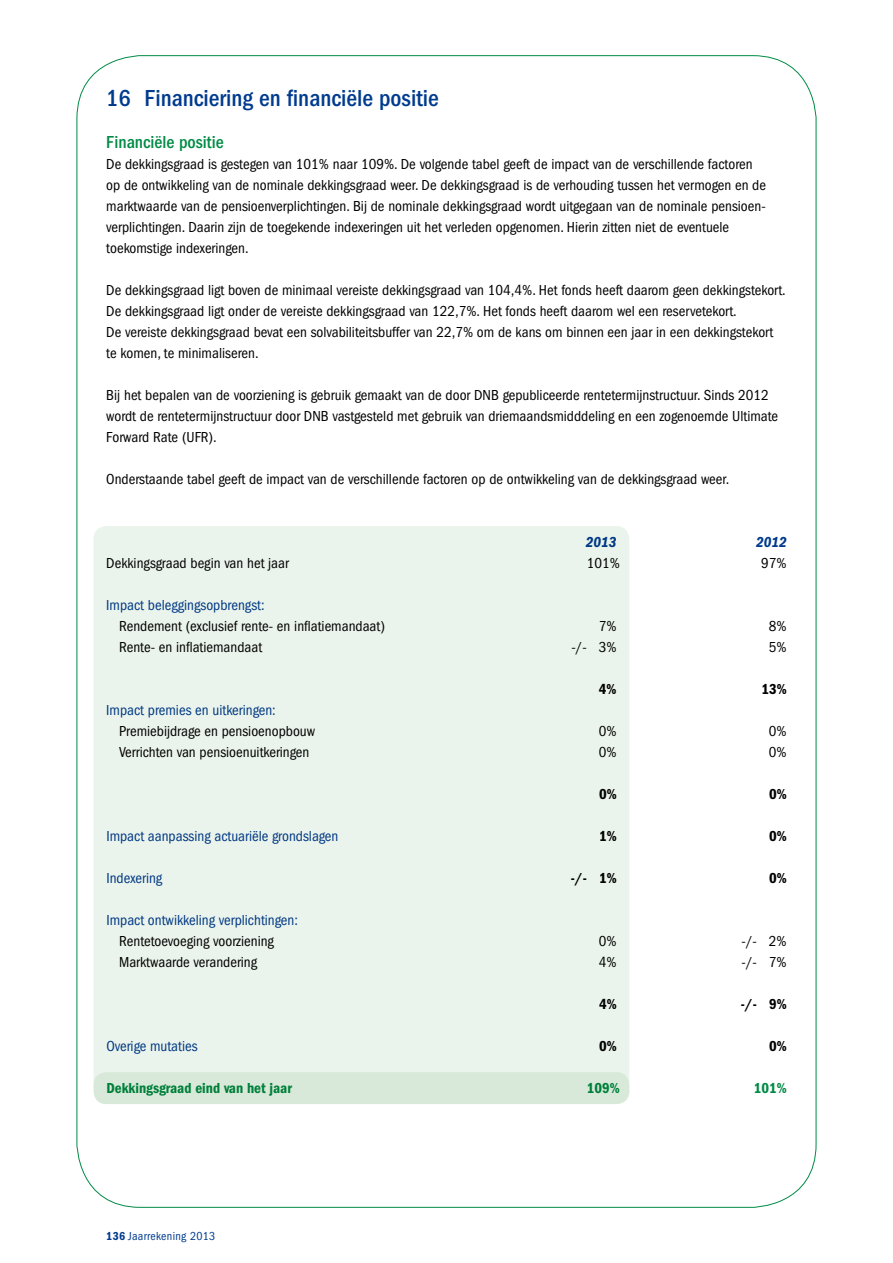
<style>
.page{position:relative;width:893px;height:1263px;background:#fff}
.page>*{position:absolute;margin:0;border:0;box-sizing:border-box;transform-origin:0 0}
.t1{font:500 condensed 24px "ITC Franklin Gothic Std";color:#003b8e}
.t2{font:500 condensed 18px "ITC Franklin Gothic Std";color:#008b45}
.t3{font:condensed 15px/21px "ITC Franklin Gothic Std";color:#000}
.t4{font:condensed 15px "ITC Franklin Gothic Std";color:#003b8e}
.t5{font:15px "ITC Franklin Gothic Std Dm Cd";color:#008b45}
.t6{font:15px "ITC Franklin Gothic Std Dm Cd";color:#000}
.t7{font:15px "ITC Franklin Gothic Std Dm Cd It";color:#003b8e}
.t8{font:condensed 12px "ITC Franklin Gothic Std";letter-spacing:.025em;color:#003b8e}
.s1{font-family:"ITC Franklin Gothic Std Dm Cd";font-stretch:normal}
</style>
<div class="page">
<div style="left:94px;top:526px;width:535px;height:578px;background:#ebf4ec;border-radius:13px"></div>
<div style="left:94px;top:1072px;width:535px;height:32px;background:#d8e9da;border-radius:13px"></div>
<h1 class="t1" style="left:106px;top:84px;width:334px">16 Financiering en financiële positie</h1>
<p class="t2" style="left:106px;top:132px;width:119px">Financiële positie</p>
<p class="t3" style="left:106px;top:154px;width:661px">De dekkingsgraad is gestegen van 101% naar 109%. De volgende tabel geeft de impact van de verschillende factoren op de ontwikkeling van de nominale dekkingsgraad weer. De dekkingsgraad is de verhouding tussen het vermogen en de marktwaarde van de pensioenverplichtingen. Bij de nominale dekkingsgraad wordt uitgegaan van de nominale pensioen&shy;verplichtingen. Daarin zijn de toegekende indexeringen uit het verleden opgenomen. Hierin zitten niet de eventuele toekomstige indexeringen.</p>
<p class="t3" style="left:106px;top:280px;width:681px">De dekkingsgraad ligt boven de minimaal vereiste dekkingsgraad van 104,4%. Het fonds heeft daarom geen dekkingstekort.<br>De dekkingsgraad ligt onder de vereiste dekkingsgraad van 122,7%. Het fonds heeft daarom wel een reservetekort.<br>De vereiste dekkingsgraad bevat een solvabiliteitsbuffer van 22,7% om de kans om binnen een jaar in een dekkingstekort te komen, te minimaliseren.</p>
<p class="t3" style="left:106px;top:385px;width:673px">Bij het bepalen van de voorziening is gebruik gemaakt van de door DNB gepubliceerde rentetermijnstructuur. Sinds 2012 wordt de rentetermijnstructuur door DNB vastgesteld met gebruik van driemaandsmidddeling en een zogenoemde Ultimate<br>Forward Rate (UFR).</p>
<p class="t3" style="left:106px;top:469px;width:624px">Onderstaande tabel geeft de impact van de verschillende factoren op de ontwikkeling van de dekkingsgraad weer.</p>
<p class="t7" style="left:586px;top:534px;width:32px">2013</p>
<p class="t7" style="left:756px;top:534px;width:32px">2012</p>
<p class="t3" style="left:106px;top:553px;width:184px">Dekkingsgraad begin van het jaar</p>
<p class="t3" style="left:587px;top:553px;width:35px">101%</p>
<p class="t3" style="left:761px;top:553px;width:27px">97%</p>
<p class="t4" style="left:106px;top:597px;width:160px">Impact beleggingsopbrengst:</p>
<p class="t3" style="left:119px;top:616px;width:267px">Rendement (exclusief rente- en inflatiemandaat)</p>
<p class="t3" style="left:599px;top:616px;width:19px">7%</p>
<p class="t3" style="left:769px;top:616px;width:19px">8%</p>
<p class="t3" style="left:119px;top:637px;width:145px">Rente- en inflatiemandaat</p>
<p class="t3" style="left:571px;top:637px;width:47px">-/- 3%</p>
<p class="t3" style="left:769px;top:637px;width:19px">5%</p>
<p class="t6" style="left:599px;top:680px;width:19px">4%</p>
<p class="t6" style="left:761px;top:680px;width:27px">13%</p>
<p class="t4" style="left:106px;top:702px;width:171px">Impact premies en uitkeringen:</p>
<p class="t3" style="left:119px;top:721px;width:198px">Premiebijdrage en pensioenopbouw</p>
<p class="t3" style="left:599px;top:721px;width:19px">0%</p>
<p class="t3" style="left:769px;top:721px;width:19px">0%</p>
<p class="t3" style="left:119px;top:742px;width:192px">Verrichten van pensioenuitkeringen</p>
<p class="t3" style="left:599px;top:742px;width:19px">0%</p>
<p class="t3" style="left:769px;top:742px;width:19px">0%</p>
<p class="t6" style="left:599px;top:785px;width:19px">0%</p>
<p class="t6" style="left:769px;top:785px;width:19px">0%</p>
<p class="t4" style="left:106px;top:828px;width:234px">Impact aanpassing actuariële grondslagen</p>
<p class="t6" style="left:599px;top:827px;width:19px">1%</p>
<p class="t6" style="left:769px;top:827px;width:19px">0%</p>
<p class="t4" style="left:106px;top:870px;width:57px">Indexering</p>
<p class="t6" style="left:571px;top:869px;width:47px">-/- 1%</p>
<p class="t6" style="left:769px;top:869px;width:19px">0%</p>
<p class="t4" style="left:106px;top:912px;width:193px">Impact ontwikkeling verplichtingen:</p>
<p class="t3" style="left:119px;top:931px;width:156px">Rentetoevoeging voorziening</p>
<p class="t3" style="left:599px;top:931px;width:19px">0%</p>
<p class="t3" style="left:742px;top:931px;width:47px">-/- 2%</p>
<p class="t3" style="left:119px;top:952px;width:140px">Marktwaarde verandering</p>
<p class="t3" style="left:599px;top:952px;width:19px">4%</p>
<p class="t3" style="left:742px;top:952px;width:47px">-/- 7%</p>
<p class="t6" style="left:599px;top:995px;width:19px">4%</p>
<p class="t6" style="left:741px;top:995px;width:47px">-/- 9%</p>
<p class="t4" style="left:106px;top:1038px;width:93px">Overige mutaties</p>
<p class="t6" style="left:599px;top:1037px;width:19px">0%</p>
<p class="t6" style="left:769px;top:1037px;width:19px">0%</p>
<p class="t5" style="left:106px;top:1079px;width:187px">Dekkingsgraad eind van het jaar</p>
<p class="t5" style="left:587px;top:1079px;width:34px">109%</p>
<p class="t5" style="left:754px;top:1079px;width:34px">101%</p>
<p class="t8" style="left:106px;top:1229px;width:111px"><span class="s1">136</span> Jaarrekening 2013</p>
</div>
